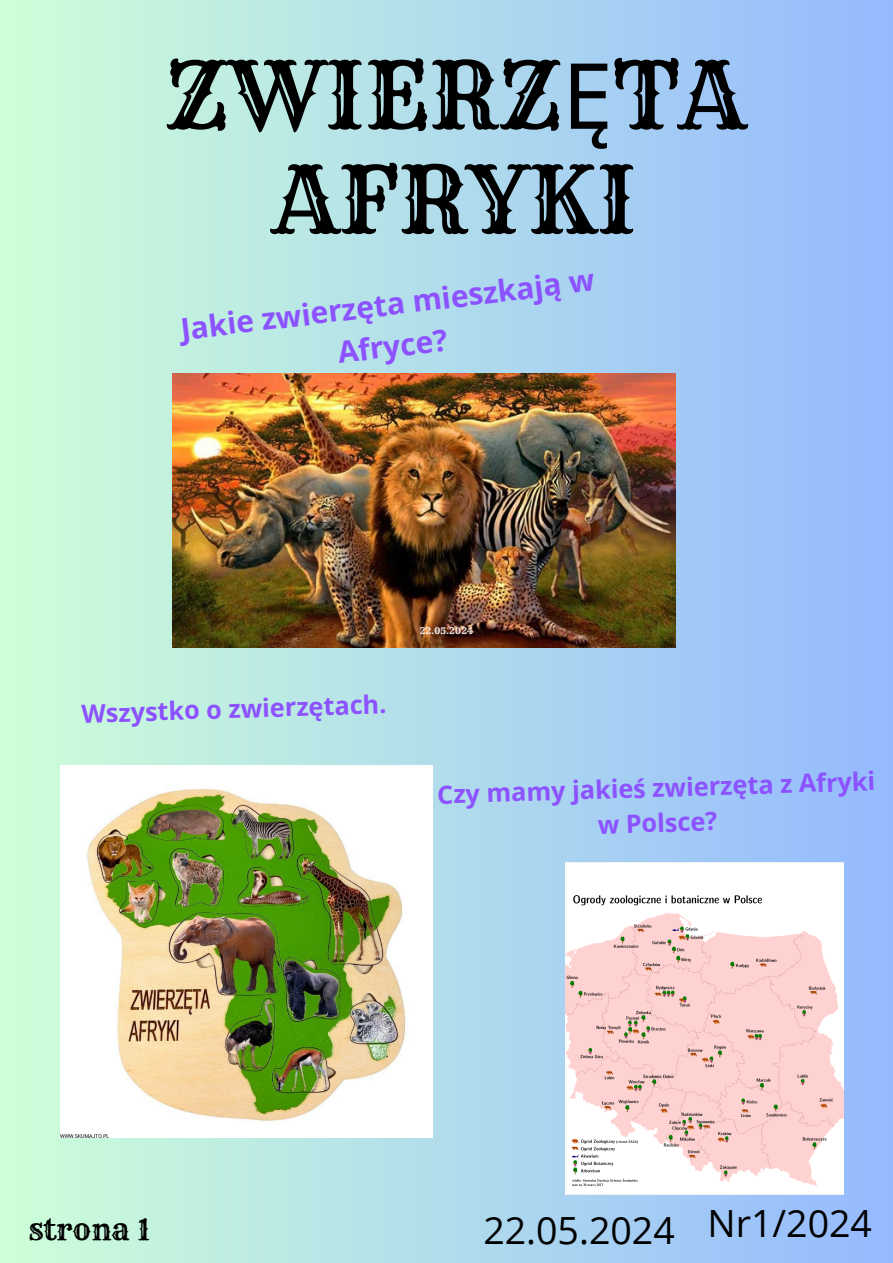
<style>
.page{position:relative;width:893px;height:1263px;background:#fff}
.page>*{position:absolute;margin:0;border:0;box-sizing:border-box;transform-origin:0 0}
.t1{font:91.28px/104.4px "Rye";color:#000;text-align:center}
.t2{font:37.5px "Open Sans";color:#000}
.t3{font:700 30px/41.6px "Open Sans";color:#8c52ff;text-align:center}
.t4{font:29.25px "Rye";color:#000}
.t5{font:700 25.2px/35.1px "Open Sans";color:#8c52ff;text-align:center}
.t6{font:9px "Rye";color:#fff}
.s1{font-family:"Noto Sans"}
</style>
<div class="page">
<div style="left:0;top:0;width:893px;height:1263px;background:linear-gradient(to right,#cdffd8,#95baff)"></div>
<img style="left:173px;top:373px;width:502px;height:274px">
<img style="left:565px;top:862px;width:278px;height:332px">
<img style="left:61px;top:766px;width:371px;height:371px">
<p class="t1" style="left:165px;top:44px;width:581px">ZWIERZ<span class="s1">Ę</span>TA<br>AFRYKI</p>
<h5 class="t3" style="left:178px;top:308px;width:418px;rotate:-7deg">Jakie zwierzęta mieszkają w<br>Afryce?</h5>
<h4 class="t5" style="left:81px;top:696px;width:307px;rotate:-2deg">Wszystko o zwierzętach.</h4>
<p class="t6" style="left:420px;top:625px;width:55px">22.05.2024</p>
<p class="t5" style="left:437px;top:777px;width:440px;rotate:-2deg">Czy mamy jakieś zwierzęta z Afryki w Polsce?</p>
<h5 class="t4" style="left:28px;top:1211px;width:123px">strona 1</h5>
<h2 class="t2" style="left:483px;top:1204px;width:193px">22.05.2024</h2>
<h2 class="t2" style="left:707px;top:1196px;width:166px">Nr1/2024</h2>
</div>
